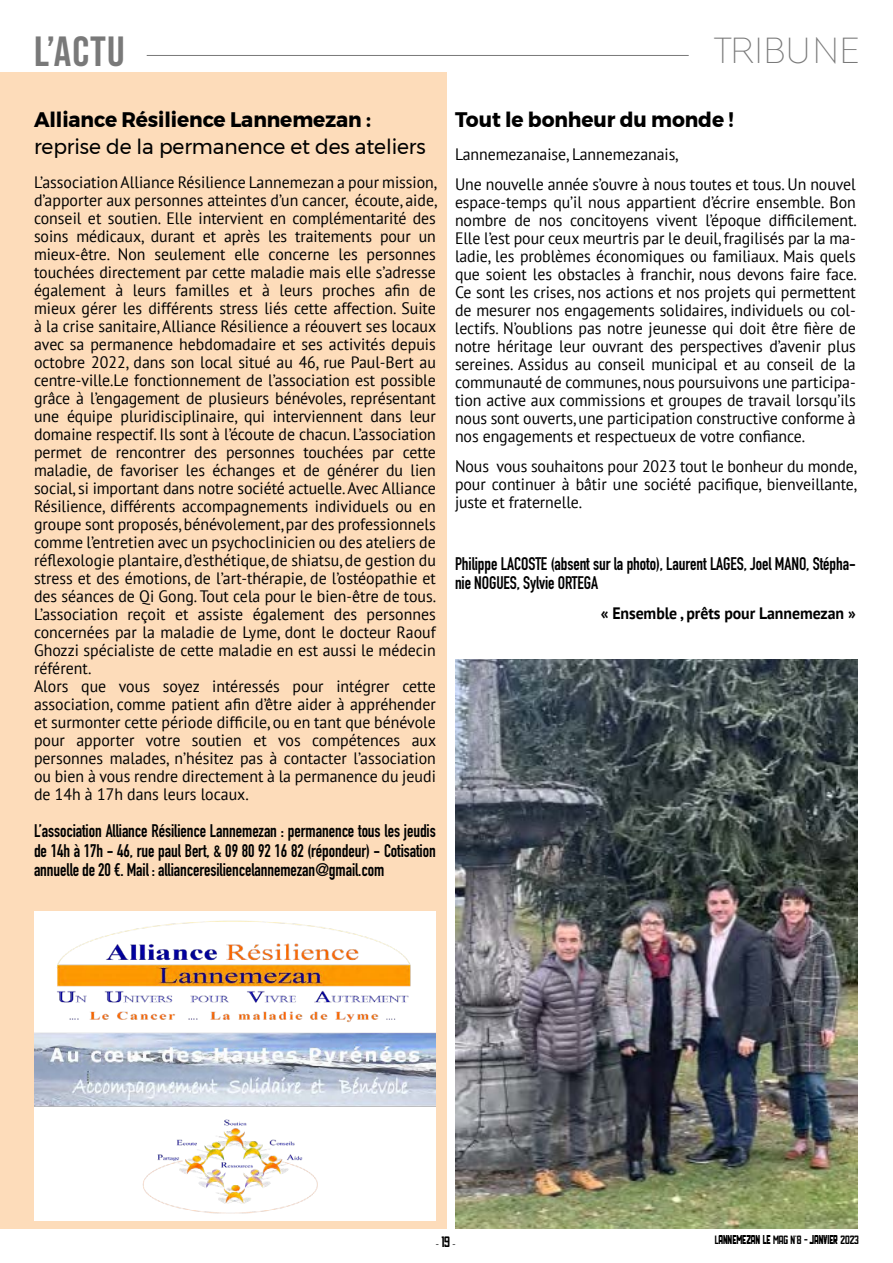
<style>
.page{position:relative;width:893px;height:1263px;background:#fff}
.page>*{position:absolute;margin:0;border:0;box-sizing:border-box;transform-origin:0 0}
.t1{font:42px "Bebas Neue";color:#797979;scale:1.04 1}
.t2{font:100 36px "Morn";color:#797979;scale:1.04 1}
.t3{font:700 21px "Gontserrat";letter-spacing:-.005em;color:#000;scale:.96 1}
.t4{font:21px "Gontserrat";letter-spacing:-.005em;color:#000;scale:.96 1}
.t5{font:700 18px/19.5px "DIN Condensed";letter-spacing:-.005em;color:#000;scale:.96 1}
.t6{font:16.5px/18px "PT Sans";color:#000;scale:.96 1}
.t7{font:700 16.5px "PT Sans";letter-spacing:-.005em;color:#000;scale:.96 1}
.t8{font:12px "Hal Hal";letter-spacing:-.01em;color:#000;scale:.96 1}
.t9{font:9.75px "Avenir";color:#000;scale:.96 1}
.s1{font-family:"Hal Hal";font-size:15px}
</style>
<div class="page">
<div style="left:0;top:72px;width:446px;height:1157px;background:#fddcba"></div>
<img style="left:455px;top:660px;width:402px;height:568px">
<hr style="left:147px;top:55px;width:542px;height:1px;background:#797979">
<img style="left:34px;top:911px;width:402px;height:309px">
<h1 class="t1" style="left:34px;top:27px;width:89px">L’ACTU</h1>
<h2 class="t2" style="left:714px;top:29px;width:141px">TRIBUNE</h2>
<p class="t3" style="left:34px;top:102px;width:352px">Alliance Résilience Lannemezan :</p>
<p class="t4" style="left:34px;top:130px;width:410px">reprise de la permanence et des ateliers</p>
<p class="t6" style="left:34px;top:173px;width:421px">L’association Alliance Résilience Lannemezan a pour mission, d’apporter aux personnes atteintes d’un cancer, écoute, aide, conseil et soutien. Elle intervient en complémentarité des soins médicaux, durant et après les traitements pour un mieux-être. Non seulement elle concerne les personnes touchées directement par cette maladie mais elle s’adresse également à leurs familles et à leurs proches afin de mieux gérer les différents stress liés cette affection. Suite à la crise sanitaire, Alliance Résilience a réouvert ses locaux avec sa permanence hebdomadaire et ses activités depuis octobre 2022, dans son local situé au 46, rue Paul-Bert au centre-ville.Le fonctionnement de l’association est possible grâce à l’engagement de plusieurs bénévoles, représentant une équipe pluridisciplinaire, qui interviennent dans leur domaine respectif. Ils sont à l’écoute de chacun. L’association permet de rencontrer des personnes touchées par cette maladie, de favoriser les échanges et de générer du lien social, si important dans notre société actuelle. Avec Alliance Résilience, différents accompagnements individuels ou en groupe sont proposés, bénévolement, par des professionnels comme l’entretien avec un psychoclinicien ou des ateliers de réflexologie plantaire, d’esthétique, de shiatsu, de gestion du stress et des émotions, de l’art-thérapie, de l’ostéopathie et des séances de Qi Gong. Tout cela pour le bien-être de tous.<br>L’association reçoit et assiste également des personnes concernées par la maladie de Lyme, dont le docteur Raouf Ghozzi spécialiste de cette maladie en est aussi le médecin référent.<br>Alors que vous soyez intéressés pour intégrer cette association, comme patient afin d’être aider à appréhender et surmonter cette période difficile, ou en tant que bénévole pour apporter votre soutien et vos compétences aux personnes malades, n’hésitez pas à contacter l’association ou bien à vous rendre directement à la permanence du jeudi de 14h à 17h dans leurs locaux.</p>
<p class="t5" style="left:34px;top:821px;width:420px;text-align:justify">L’association Alliance Résilience Lannemezan : permanence tous les jeudis de 14h à 17h - 46, rue paul Bert, &amp; 09 80 92 16 82 (répondeur) - Cotisation annuelle de 20 €. Mail : allianceresiliencelannemezan@gmail.com</p>
<p class="t3" style="left:455px;top:102px;width:292px">Tout le bonheur du monde !</p>
<p class="t6" style="left:455px;top:139px;width:419px;line-height:30px">Lannemezanaise, Lannemezanais,<br>Une nouvelle année s’ouvre à nous toutes et tous. Un nouvel</p>
<p class="t6" style="left:455px;top:193px;width:420px;text-align:justify">espace-temps qu’il nous appartient d’écrire ensemble. Bon nombre de nos concitoyens vivent l’époque difficilement.<br>Elle l’est pour ceux meurtris par le deuil, fragilisés par la ma&shy;ladie, les problèmes économiques ou familiaux. Mais quels que soient les obstacles à franchir, nous devons faire face.<br>Ce sont les crises, nos actions et nos projets qui permettent de mesurer nos engagements solidaires, individuels ou col&shy;lectifs. N’oublions pas notre jeunesse qui doit être fière de notre héritage leur ouvrant des perspectives d’avenir plus sereines. Assidus au conseil municipal et au conseil de la communauté de communes, nous poursuivons une participa&shy;tion active aux commissions et groupes de travail lorsqu’ils nous sont ouverts, une participation constructive conforme à nos engagements et respectueux de votre confiance.</p>
<p class="t6" style="left:455px;top:457px;width:420px;text-align:justify">Nous vous souhaitons pour 2023 tout le bonheur du monde, pour continuer à bâtir une société pacifique, bienveillante, juste et fraternelle.</p>
<p class="t5" style="left:455px;top:553px;width:419px">Philippe LACOSTE (absent sur la photo), Laurent LAGES, Joel MANO, Stépha&shy;nie NOGUES, Sylvie ORTEGA</p>
<p class="t7" style="left:601px;top:602px;width:267px">« Ensemble , prêts pour Lannemezan »</p>
<p class="t9" style="left:436px;top:1237px;width:22px">- <span class="s1">19</span> -</p>
<p class="t8" style="left:715px;top:1234px;width:152px">LANNEMEZAN LE MAG N°8 - JANVIER 2023</p>
</div>
